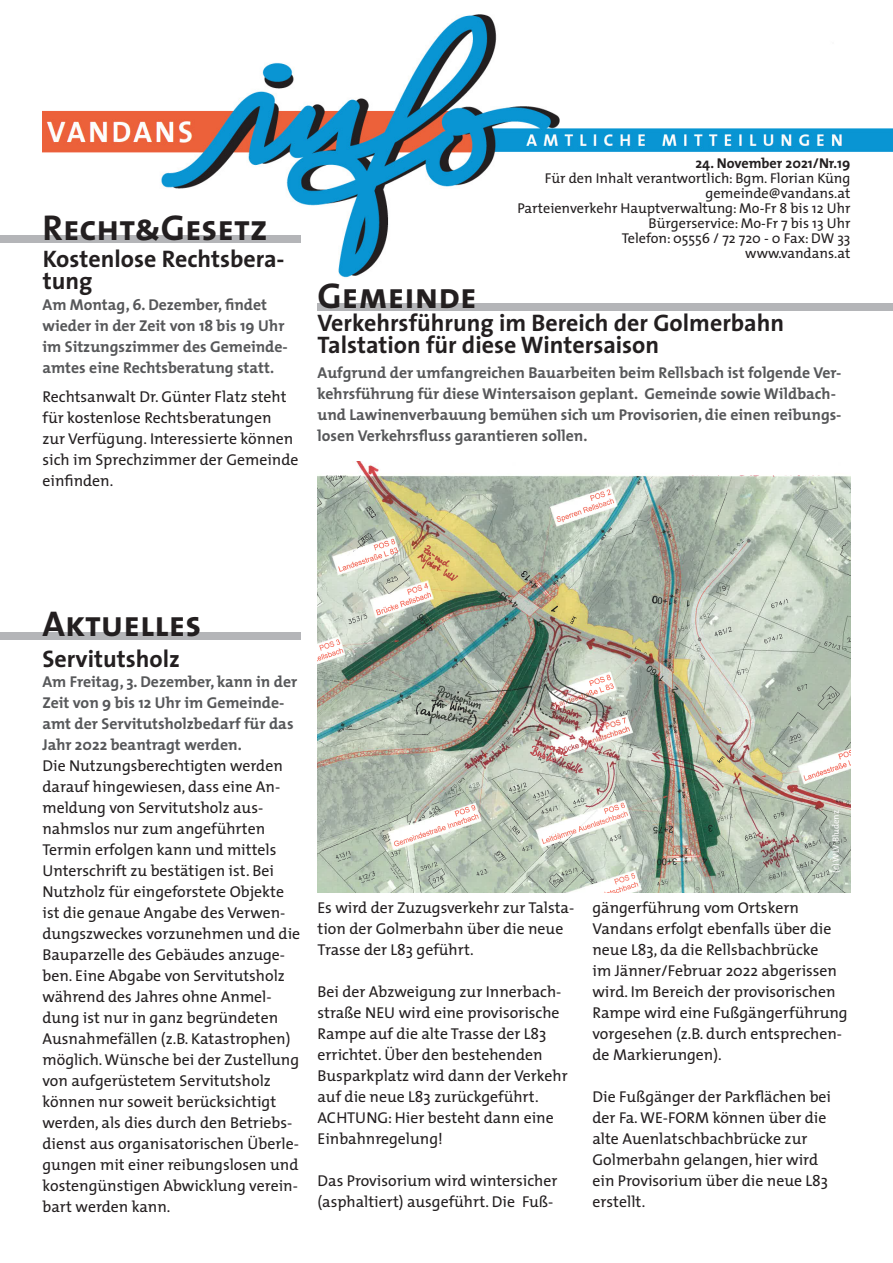
<style>
.page{position:relative;width:893px;height:1263px;background:#fff}
.page>*{position:absolute;margin:0;border:0;box-sizing:border-box;transform-origin:0 0}
.t1{font:36px "The Sans Bold Caps";color:#231f20}
.Überschrift_2{font:700 24px/22.5px "The Sans";color:#231f20}
.Haupttext{font:15.75px/21px "The Mix";color:#231f20}
.Text_grau_fett{font:15.75px/21px "The Mix";color:#231f20}
.Text_grau_fett-2{font:700 15.75px/21px "The Mix";color:#57585a}
.t2{font:14.25px "The Mix";color:#231f20}
.t3{font:700 14.25px "The Mix";color:#231f20}
.Bildunterschrift{font:9px "The Mix";color:#fff}
</style>
<div class="page">
<img style="left:43px;top:14px;width:850px;height:264px">
<div style="left:0;top:235px;width:300px;height:8px;background:#b4b5b8"></div>
<div style="left:317px;top:303px;width:576px;height:8px;background:#b4b5b8"></div>
<div style="left:0;top:632px;width:300px;height:8px;background:#b4b5b8"></div>
<img style="left:317px;top:461px;width:533px;height:432px">
<img style="left:321px;top:827px;width:57px;height:36px">
<img style="left:317px;top:664px;width:26px;height:12px">
<img style="left:411px;top:583px;width:21px;height:32px">
<img style="left:317px;top:475px;width:94px;height:189px">
<svg style="left:464px;top:658px;width:8px;height:11px"></svg>
<img style="left:411px;top:544px;width:47px;height:38px">
<img style="left:448px;top:495px;width:18px;height:18px">
<img style="left:556px;top:489px;width:59px;height:35px">
<img style="left:588px;top:673px;width:26px;height:11px">
<svg style="left:623px;top:525px;width:13px;height:11px"></svg>
<img style="left:764px;top:633px;width:20px;height:12px">
<img style="left:685px;top:461px;width:165px;height:16px">
<img style="left:804px;top:534px;width:46px;height:116px">
<img style="left:771px;top:598px;width:18px;height:11px">
<img style="left:379px;top:684px;width:471px;height:209px">
<img style="left:844px;top:735px;width:6px;height:16px">
<img style="left:819px;top:809px;width:9px;height:25px">
<img style="left:715px;top:627px;width:17px;height:10px">
<img style="left:715px;top:491px;width:12px;height:34px">
<img style="left:734px;top:718px;width:16px;height:38px">
<img style="left:701px;top:641px;width:12px;height:21px">
<img style="left:695px;top:587px;width:13px;height:24px">
<img style="left:651px;top:749px;width:12px;height:15px">
<img style="left:606px;top:712px;width:25px;height:28px">
<svg style="left:744px;top:832px;width:13px;height:9px"></svg>
<svg style="left:737px;top:668px;width:7px;height:8px"></svg>
<img style="left:722px;top:789px;width:8px;height:18px">
<svg style="left:719px;top:585px;width:7px;height:8px"></svg>
<svg style="left:716px;top:756px;width:39px;height:15px"></svg>
<svg style="left:716px;top:869px;width:8px;height:8px"></svg>
<svg style="left:672px;top:649px;width:6px;height:9px"></svg>
<svg style="left:652px;top:596px;width:5px;height:9px"></svg>
<svg style="left:635px;top:889px;width:4px;height:4px"></svg>
<img style="left:530px;top:735px;width:58px;height:29px">
<svg style="left:576px;top:761px;width:7px;height:13px"></svg>
<svg style="left:608px;top:749px;width:13px;height:13px"></svg>
<svg style="left:598px;top:717px;width:11px;height:13px"></svg>
<img style="left:548px;top:641px;width:14px;height:18px">
<img style="left:583px;top:873px;width:16px;height:13px">
<svg style="left:570px;top:615px;width:7px;height:9px"></svg>
<svg style="left:559px;top:837px;width:3px;height:4px"></svg>
<svg style="left:551px;top:605px;width:7px;height:8px"></svg>
<svg style="left:520px;top:571px;width:11px;height:11px"></svg>
<img style="left:472px;top:695px;width:26px;height:8px">
<svg style="left:385px;top:689px;width:12px;height:4px"></svg>
<img style="left:397px;top:731px;width:33px;height:4px">
<svg style="left:436px;top:721px;width:9px;height:8px"></svg>
<img style="left:337px;top:538px;width:61px;height:35px">
<img style="left:464px;top:753px;width:17px;height:17px">
<img style="left:358px;top:871px;width:17px;height:12px">
<svg style="left:352px;top:549px;width:3px;height:4px"></svg>
<img style="left:348px;top:613px;width:19px;height:11px">
<img style="left:346px;top:717px;width:41px;height:13px">
<img style="left:329px;top:680px;width:16px;height:5px">
<div style="left:681px;top:458px;width:153px;height:17px;background:#fff"></div>
<p class="t1" style="left:43px;top:197px;width:227px">Recht&amp;Gesetz</p>
<p class="Überschrift_2" style="left:43px;top:247px;width:243px">Kostenlose Rechtsbera&shy;tung</p>
<p class="Text_grau_fett-2" style="left:43px;top:294px;width:247px">Am Montag, 6. Dezember, findet wieder in der Zeit von 18 bis 19 Uhr im Sitzungszimmer des Gemeinde&shy;amtes eine Rechtsberatung statt.</p>
<p class="Haupttext" style="left:43px;top:385px;width:257px">Rechtsanwalt Dr. Günter Flatz steht für kostenlose Rechtsberatungen<br>zur Verfügung. Interessierte können sich im Sprechzimmer der Gemeinde einfinden.</p>
<p class="t1" style="left:317px;top:265px;width:161px">Gemeinde</p>
<p class="t3" style="left:695px;top:152px;width:157px">24. November 2021/Nr.19</p>
<p class="t2" style="left:545px;top:167px;width:307px">Für den Inhalt verantwortlich: Bgm. Florian Küng</p>
<p class="t2" style="left:705px;top:182px;width:146px">gemeinde@vandans.at</p>
<p class="t2" style="left:517px;top:197px;width:335px">Parteienverkehr Hauptverwaltung: Mo-Fr 8 bis 12 Uhr</p>
<p class="t2" style="left:649px;top:212px;width:203px">Bürgerservice: Mo-Fr 7 bis 13 Uhr</p>
<p class="t2" style="left:622px;top:227px;width:230px">Telefon: 05556 / 72 720 - 0 Fax: DW 33</p>
<p class="t2" style="left:745px;top:242px;width:107px">www.vandans.at</p>
<p class="Überschrift_2" style="left:317px;top:311px;width:468px">Verkehrsführung im Bereich der Golmerbahn</p>
<p class="Überschrift_2" style="left:317px;top:333px;width:343px">Talstation für diese Wintersaison</p>
<p class="Text_grau_fett-2" style="left:317px;top:362px;width:526px">Aufgrund der umfangreichen Bauarbeiten beim Rellsbach ist folgende Ver&shy;kehrsführung für diese Wintersaison geplant. Gemeinde sowie Wildbach&shy;und Lawinenverbauung bemühen sich um Provisorien, die einen reibungs&shy;losen Verkehrsfluss garantieren sollen.</p>
<p class="t1" style="left:43px;top:594px;width:160px">Aktuelles</p>
<p class="Überschrift_2" style="left:42px;top:647px;width:139px">Servitutsholz</p>
<p class="Text_grau_fett-2" style="left:42px;top:670px;width:256px">Am Freitag, 3. Dezember, kann in der Zeit von 9 bis 12 Uhr im Gemeinde&shy;amt der Servitutsholzbedarf für das Jahr 2022 beantragt werden.</p>
<p class="Haupttext" style="left:43px;top:755px;width:259px">Die Nutzungsberechtigten werden darauf hingewiesen, dass eine An&shy;meldung von Servitutsholz aus&shy;nahmslos nur zum angeführten Termin erfolgen kann und mittels Unterschrift zu bestätigen ist. Bei Nutzholz für eingeforstete Objekte ist die genaue Angabe des Verwen&shy;dungszweckes vorzunehmen und die Bauparzelle des Gebäudes anzuge&shy;ben. Eine Abgabe von Servitutsholz während des Jahres ohne Anmel&shy;dung ist nur in ganz begründeten Ausnahmefällen (z.B. Katastrophen) möglich. Wünsche bei der Zustellung von aufgerüstetem Servitutsholz können nur soweit berücksichtigt werden, als dies durch den Betriebs&shy;dienst aus organisatorischen Überle&shy;gungen mit einer reibungslosen und kostengünstigen Abwicklung verein&shy;bart werden kann.</p>
<p class="Text_grau_fett" style="left:317px;top:896px;width:258px">Es wird der Zuzugsverkehr zur Talsta&shy;tion der Golmerbahn über die neue<br>Trasse der L83 geführt.</p>
<p class="Text_grau_fett" style="left:317px;top:980px;width:252px">Bei der Abzweigung zur Innerbach&shy;straße NEU wird eine provisorische Rampe auf die alte Trasse der L83 errichtet. Über den bestehenden Busparkplatz wird dann der Verkehr auf die neue L83 zurückgeführt.</p>
<p class="Text_grau_fett" style="left:317px;top:1106px;width:238px">ACHTUNG: Hier besteht dann eine<br>Einbahnregelung!</p>
<p class="Text_grau_fett" style="left:317px;top:1169px;width:241px">Das Provisorium wird wintersicher (asphaltiert) ausgeführt. Die Fuß-</p>
<p class="Bildunterschrift" style="left:828px;top:873px;width:64px;rotate:-90deg">(c) WLV Bludenz</p>
<p class="Text_grau_fett" style="left:592px;top:896px;width:257px">gängerführung vom Ortskern<br>Vandans erfolgt ebenfalls über die neue L83, da die Rellsbachbrücke<br>im Jänner/Februar 2022 abgerissen wird. Im Bereich der provisorischen<br>Rampe wird eine Fußgängerführung vorgesehen (z.B. durch entsprechen&shy;de Markierungen).</p>
<p class="Text_grau_fett" style="left:592px;top:1085px;width:240px">Die Fußgänger der Parkflächen bei der Fa. WE-FORM können über die alte Auenlatschbachbrücke zur<br>Golmerbahn gelangen, hier wird ein Provisorium über die neue L83 erstellt.</p>
</div>
